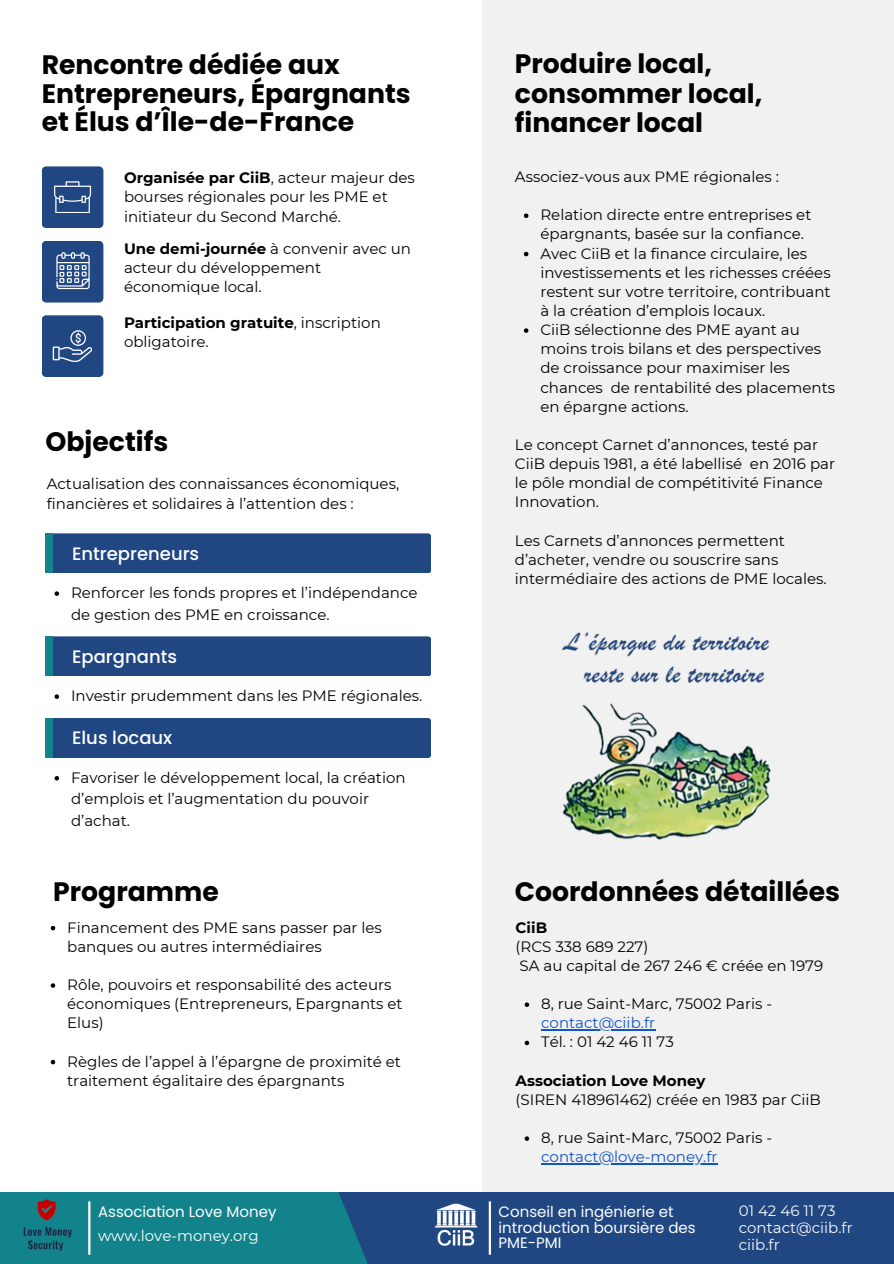
<style>
.page{position:relative;width:894px;height:1264px;background:#fff}
.page>*{position:absolute;margin:0;border:0;box-sizing:border-box;transform-origin:0 0}
.t1{font:700 26.7px/29.2px "Poppins";color:#000}
.t2{font:500 18px "Poppins";color:#fff}
.t3{font:15px/19.2px "Montserrat";color:#000}
.t4{font:15px/15.8px "Poppins";color:#fff}
.t5{font:15px/19.2px "Montserrat";color:#15c}
.t6{font:15px "Montserrat";color:#fafafa}
.t7{font:700 15px "Montserrat";color:#000}
.t8{font:15px "Montserrat";color:#fff}
.s1{font-weight:700}
.s2{color:#000}
</style>
<div class="page">
<div style="left:482px;top:0;width:411px;height:1263px;background:#f1f1f1"></div>
<div style="left:208px;top:1191px;width:685px;height:72px;background:#204782"></div>
<svg style="left:0;top:1191px;width:501px;height:72px;fill:#12828b"></svg>
<hr style="left:88px;top:1201px;width:2px;height:53px;background:#fff">
<img style="left:18px;top:1197px;width:57px;height:55px">
<hr style="left:488px;top:1201px;width:3px;height:53px;background:#fff">
<img style="left:433px;top:1203px;width:45px;height:44px">
<svg style="left:42px;top:315px;width:61px;height:62px;background:#30548b"></svg>
<svg style="left:42px;top:166px;width:61px;height:62px;background:#30548b"></svg>
<svg style="left:42px;top:241px;width:61px;height:61px;background:#3c5e91"></svg>
<img style="left:562px;top:632px;width:209px;height:209px">
<div style="left:46px;top:533px;width:385px;height:40px;background:#204782;border-radius:3px"></div>
<div style="left:46px;top:533px;width:7px;height:40px;background:#12828b"></div>
<svg style="left:55px;top:591px;width:4px;height:5px"></svg>
<div style="left:46px;top:636px;width:385px;height:40px;background:#204782;border-radius:3px"></div>
<div style="left:46px;top:636px;width:7px;height:40px;background:#12828b"></div>
<svg style="left:55px;top:694px;width:4px;height:5px"></svg>
<div style="left:46px;top:718px;width:385px;height:40px;background:#204782;border-radius:3px"></div>
<div style="left:46px;top:718px;width:7px;height:40px;background:#12828b"></div>
<svg style="left:55px;top:776px;width:4px;height:4px"></svg>
<svg style="left:523px;top:213px;width:5px;height:5px"></svg>
<svg style="left:524px;top:252px;width:4px;height:4px"></svg>
<svg style="left:523px;top:328px;width:5px;height:5px"></svg>
<svg style="left:51px;top:925px;width:4px;height:5px"></svg>
<svg style="left:51px;top:983px;width:4px;height:4px"></svg>
<svg style="left:51px;top:1059px;width:4px;height:5px"></svg>
<svg style="left:524px;top:1002px;width:5px;height:4px"></svg>
<hr style="left:541px;top:1029px;width:114px;height:1px;background:#15c">
<svg style="left:524px;top:1040px;width:5px;height:5px"></svg>
<svg style="left:524px;top:1136px;width:5px;height:4px"></svg>
<hr style="left:541px;top:1163px;width:176px;height:1px;background:#15c">
<h2 class="t1" style="left:42px;top:51px;width:370px;line-height:28.2px">Rencontre dédiée aux<br>Entrepreneurs, Épargnants et Élus d’Île-de-France</h2>
<p class="t3" style="left:124px;top:168px;width:292px"><span class="s1">Organisée par CiiB</span>, acteur majeur des bourses régionales pour les PME et initiateur du Second Marché.</p>
<p class="t3" style="left:124px;top:239px;width:288px"><span class="s1">Une demi-journée</span> à convenir avec un acteur du développement économique local.</p>
<h1 class="t3" style="left:124px;top:313px;width:258px"><span class="s1">Participation gratuite</span>, inscription obligatoire.</h1>
<p class="t1" style="left:46px;top:426px;width:124px">Objectifs</p>
<p class="t3" style="left:47px;top:474px;width:354px">Actualisation des connaissances économiques, financières et solidaires à l’attention des :</p>
<p class="t2" style="left:72px;top:540px;width:129px">Entrepreneurs</p>
<p class="t3" style="left:71px;top:582px;width:348px;line-height:21.3px">Renforcer les fonds propres et l’indépendance de gestion des PME en croissance.</p>
<p class="t2" style="left:72px;top:643px;width:106px">Epargnants</p>
<p class="t3" style="left:71px;top:686px;width:352px">Investir prudemment dans les PME régionales.</p>
<p class="t2" style="left:72px;top:725px;width:102px">Elus locaux</p>
<h1 class="t3" style="left:71px;top:766px;width:336px;line-height:21.3px">Favoriser le développement local, la création d’emplois et l’augmentation du pouvoir d’achat.</h1>
<h2 class="t1" style="left:53px;top:876px;width:167px">Programme</h2>
<p class="t3" style="left:67px;top:917px;width:316px">Financement des PME sans passer par les banques ou autres intermédiaires</p>
<h2 class="t3" style="left:67px;top:975px;width:337px">Rôle, pouvoirs et responsabilité des acteurs économiques (Entrepreneurs, Epargnants et<br>Elus)</h2>
<p class="t3" style="left:67px;top:1051px;width:335px">Règles de l’appel à l’épargne de proximité et traitement égalitaire des épargnants</p>
<h1 class="t4" style="left:98px;top:1203px;width:180px">Association Love Money</h1>
<p class="t8" style="left:98px;top:1226px;width:162px">www.love-money.org</p>
<p class="t1" style="left:514px;top:49px;width:249px">Produire local, consommer local, financer local</p>
<p class="t3" style="left:514px;top:167px;width:265px">Associez-vous aux PME régionales :</p>
<p class="t3" style="left:540px;top:205px;width:272px">Relation directe entre entreprises et épargnants, basée sur la confiance.</p>
<p class="t3" style="left:540px;top:244px;width:292px">Avec CiiB et la finance circulaire, les investissements et les richesses créées restent sur votre territoire, contribuant à la création d’emplois locaux.</p>
<p class="t3" style="left:540px;top:320px;width:296px">CiiB sélectionne des PME ayant au moins trois bilans et des perspectives de croissance pour maximiser les chances de rentabilité des placements en épargne actions.</p>
<p class="t3" style="left:514px;top:435px;width:321px">Le concept Carnet d’annonces, testé par CiiB depuis 1981, a été labellisé en 2016 par le pôle mondial de compétitivité Finance Innovation.</p>
<h1 class="t3" style="left:514px;top:530px;width:313px">Les Carnets d’annonces permettent d’acheter, vendre ou souscrire sans intermédiaire des actions de PME locales.</h1>
<p class="t1" style="left:514px;top:876px;width:326px">Coordonnées détaillées</p>
<h1 class="t7" style="left:515px;top:918px;width:33px">CiiB</h1>
<p class="t3" style="left:515px;top:936px;width:134px">(RCS 338 689 227)</p>
<p class="t3" style="left:519px;top:955px;width:305px">SA au capital de 267 246 € créée en 1979</p>
<p class="t3" style="left:541px;top:994px;width:232px">8, rue Saint-Marc, 75002 Paris -</p>
<p class="t5" style="left:541px;top:1013px;width:134px">contact@ciib.fr<br><span class="s2">Tél. : 01 42 46 11 73</span></p>
<p class="t7" style="left:515px;top:1071px;width:191px">Association Love Money</p>
<p class="t3" style="left:515px;top:1089px;width:306px">(SIREN 418961462) créée en 1983 par CiiB</p>
<p class="t3" style="left:541px;top:1128px;width:232px">8, rue Saint-Marc, 75002 Paris -</p>
<p class="t5" style="left:541px;top:1147px;width:178px">contact@love-money.fr</p>
<p class="t4" style="left:498px;top:1203px;width:198px">Conseil en ingénierie et introduction boursière des<br>PME-PMI</p>
<p class="t6" style="left:738px;top:1201px;width:98px">01 42 46 11 73</p>
<p class="t6" style="left:738px;top:1218px;width:115px">contact@ciib.fr</p>
<p class="t6" style="left:738px;top:1235px;width:42px">ciib.fr</p>
</div>
